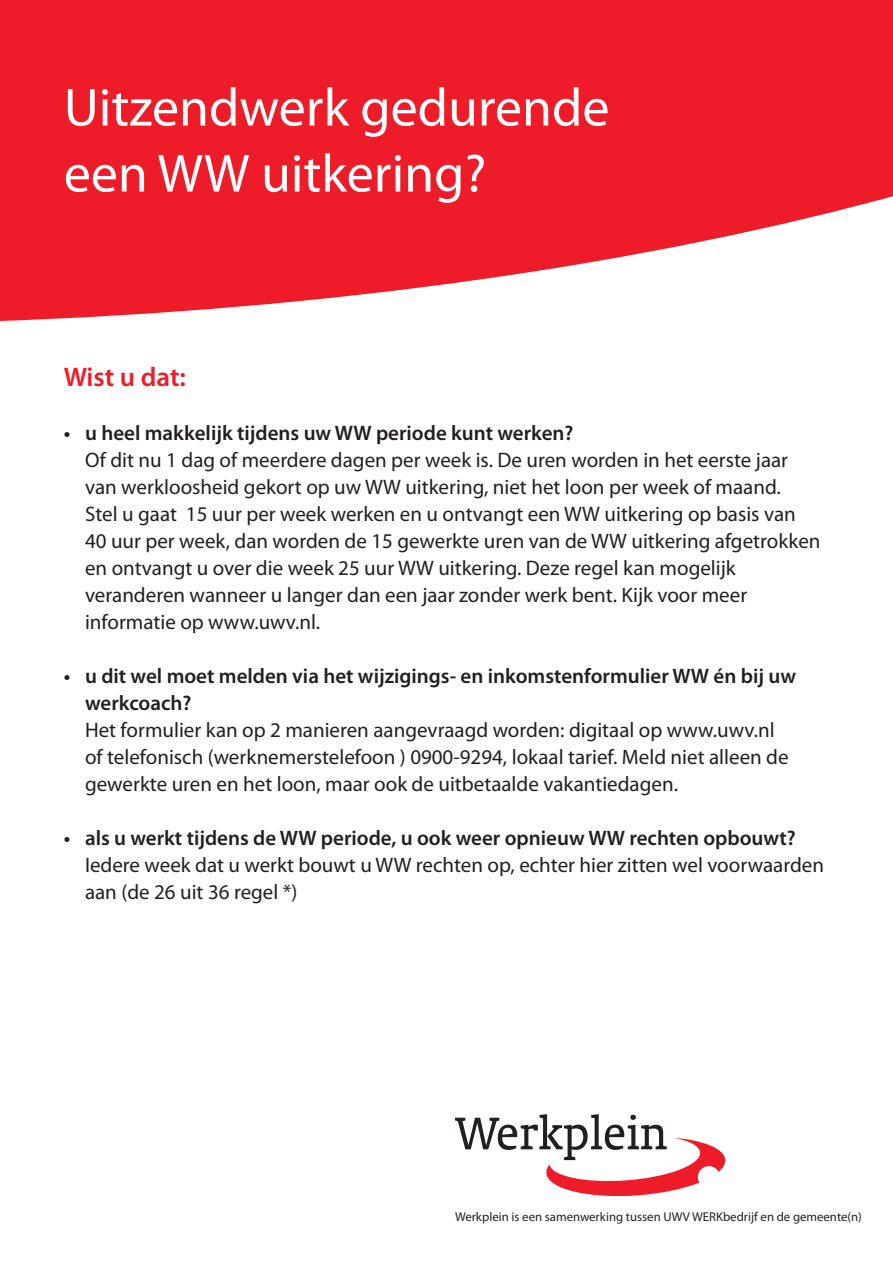
<style>
.page{position:relative;width:893px;height:1263px;background:#fff}
.page>*{position:absolute;margin:0;border:0;box-sizing:border-box;transform-origin:0 0}
.t1{font:54px/66px "Myriad Pro";color:#fff}
.t2{font:600 27px "Myriad Pro";color:#ee1c28}
.t3{font:21px/27px "Myriad Pro";color:#231f20}
.t4{font:600 21px/27px "Myriad Pro";color:#231f20}
.t5{font:12.75px "Myriad Pro";color:#231f20}
</style>
<div class="page">
<svg style="left:0;top:0;width:893px;height:321px;background:#f03b46"></svg>
<svg style="left:455px;top:1114px;width:270px;height:83px"></svg>
<h1 class="t1" style="left:64px;top:76px;width:547px">Uitzendwerk gedurende een WW uitkering?</h1>
<p class="t2" style="left:64px;top:361px;width:124px">Wist u dat:</p>
<p class="t4" style="left:64px;top:419px;width:511px">• u heel makkelijk tijdens uw WW periode kunt werken?</p>
<p class="t3" style="left:85px;top:446px;width:737px">Of dit nu 1 dag of meerdere dagen per week is. De uren worden in het eerste jaar van werkloosheid gekort op uw WW uitkering, niet het loon per week of maand.<br>Stel u gaat 15 uur per week werken en u ontvangt een WW uitkering op basis van 40 uur per week, dan worden de 15 gewerkte uren van de WW uitkering afgetrokken en ontvangt u over die week 25 uur WW uitkering. Deze regel kan mogelijk veranderen wanneer u langer dan een jaar zonder werk bent. Kijk voor meer informatie op www.uwv.nl.</p>
<p class="t4" style="left:85px;top:662px;width:713px;text-indent:-21px">• u dit wel moet melden via het wijzigings- en inkomstenformulier WW én bij uw werkcoach?</p>
<p class="t3" style="left:85px;top:716px;width:705px">Het formulier kan op 2 manieren aangevraagd worden: digitaal op www.uwv.nl of telefonisch (werknemerstelefoon ) 0900-9294, lokaal tarief. Meld niet alleen de gewerkte uren en het loon, maar ook de uitbetaalde vakantiedagen.</p>
<p class="t4" style="left:64px;top:824px;width:733px">• als u werkt tijdens de WW periode, u ook weer opnieuw WW rechten opbouwt?</p>
<p class="t3" style="left:85px;top:851px;width:740px">Iedere week dat u werkt bouwt u WW rechten op, echter hier zitten wel voorwaarden aan (de 26 uit 36 regel *)</p>
<p class="t5" style="left:455px;top:1210px;width:408px">Werkplein is een samenwerking tussen UWV WERKbedrijf en de gemeente(n)</p>
</div>
